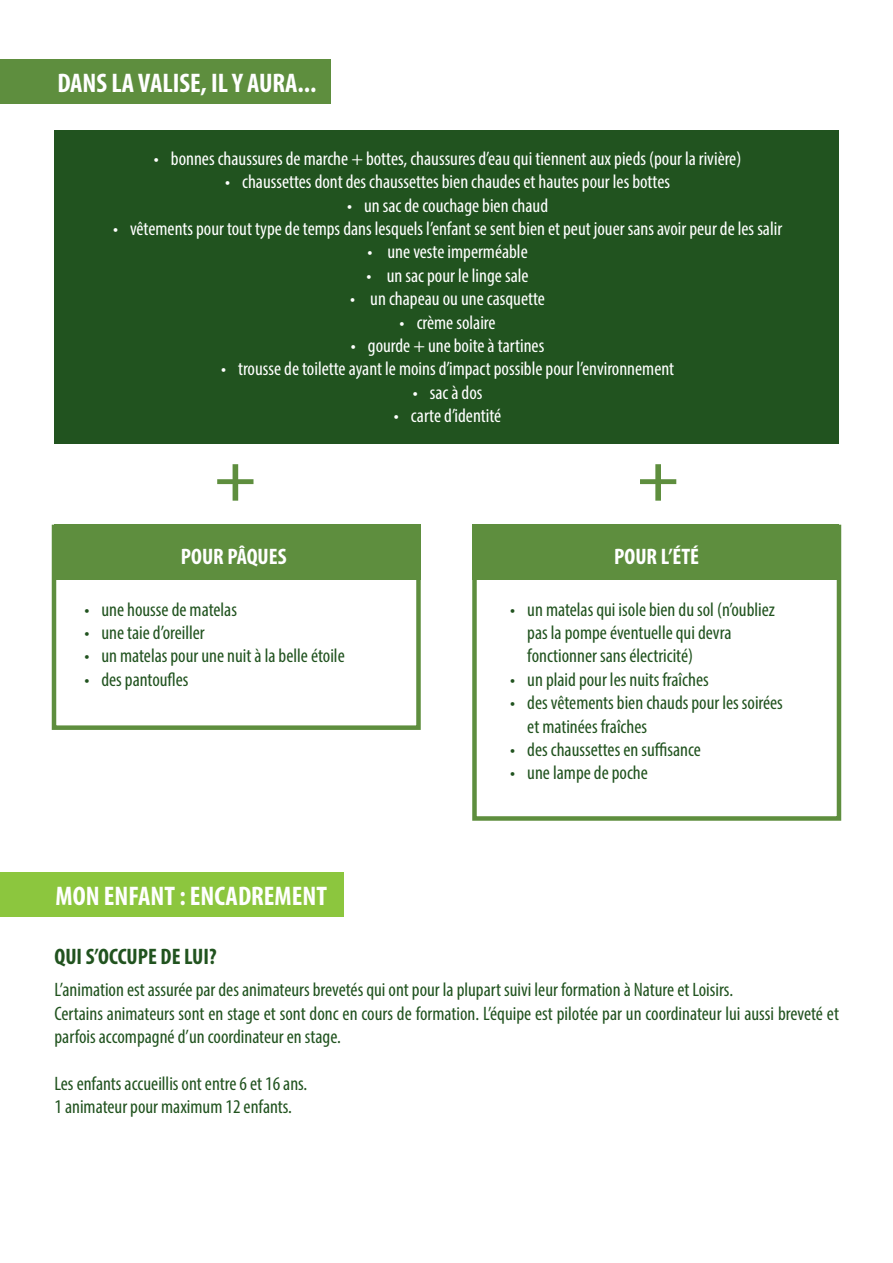
<style>
.page{position:relative;width:893px;height:1263px;background:#fff}
.page>*{position:absolute;margin:0;border:0;box-sizing:border-box;transform-origin:0 0}
.t1{font:700 75px "Minion Pro";color:#5e8e3e}
.t2{font:700 condensed 27px "Myriad Pro";color:#fff}
.t3{font:700 condensed 22.5px "Myriad Pro";color:#fff}
.t4{font:700 condensed 22.5px "Myriad Pro";color:#21531f}
.t5{font:condensed 19.5px/23.4px "Myriad Pro";color:#21531f}
.t6{font:condensed 19.5px "Myriad Pro";color:#fff}
</style>
<div class="page">
<div style="left:54px;top:525px;width:367px;height:55px;background:#5e8e3e"></div>
<div style="left:472px;top:525px;width:367px;height:55px;background:#5e8e3e"></div>
<div style="left:54px;top:131px;width:785px;height:313px;background:#21531f"></div>
<div style="left:0;top:872px;width:344px;height:45px;background:#8cc63e"></div>
<div style="left:0;top:59px;width:331px;height:45px;background:#5e8e3e"></div>
<div style="left:52px;top:525px;width:369px;height:205px;border:4px solid #5e8e3e"></div>
<div style="left:472px;top:525px;width:369px;height:296px;border:4px solid #5e8e3e"></div>
<p class="t2" style="left:57px;top:66px;width:261px">DANS LA VALISE, IL Y AURA...</p>
<p class="t6" style="left:154px;top:147px;width:589px">• bonnes chaussures de marche + bottes, chaussures d’eau qui tiennent aux pieds (pour la rivière)</p>
<p class="t6" style="left:225px;top:170px;width:446px">• chaussettes dont des chaussettes bien chaudes et hautes pour les bottes</p>
<p class="t6" style="left:347px;top:193px;width:202px">• un sac de couchage bien chaud</p>
<p class="t6" style="left:113px;top:217px;width:671px">• vêtements pour tout type de temps dans lesquels l’enfant se sent bien et peut jouer sans avoir peur de les salir</p>
<p class="t6" style="left:367px;top:240px;width:162px">• une veste imperméable</p>
<p class="t6" style="left:367px;top:264px;width:163px">• un sac pour le linge sale</p>
<p class="t6" style="left:350px;top:287px;width:196px">• un chapeau ou une casquette</p>
<p class="t6" style="left:400px;top:310px;width:97px">• crème solaire</p>
<p class="t6" style="left:351px;top:334px;width:195px">• gourde + une boite à tartines</p>
<p class="t6" style="left:221px;top:357px;width:455px">• trousse de toilette ayant le moins d’impact possible pour l’environnement</p>
<p class="t6" style="left:413px;top:381px;width:71px">• sac à dos</p>
<p class="t6" style="left:394px;top:404px;width:109px">• carte d’identité</p>
<p class="t1" style="left:214px;top:424px;width:45px">+</p>
<p class="t1" style="left:636px;top:424px;width:45px">+</p>
<p class="t3" style="left:181px;top:542px;width:107px">POUR PÂQUES</p>
<p class="t3" style="left:614px;top:542px;width:86px">POUR L’ÉTÉ</p>
<p class="t5" style="left:84px;top:597px;width:154px">• une housse de matelas</p>
<p class="t5" style="left:84px;top:621px;width:122px">• une taie d’oreiller</p>
<p class="t5" style="left:84px;top:644px;width:262px">• un matelas pour une nuit à la belle étoile</p>
<p class="t5" style="left:84px;top:667px;width:106px">• des pantoufles</p>
<p class="t2" style="left:56px;top:879px;width:273px">MON ENFANT : ENCADREMENT</p>
<p class="t5" style="left:527px;top:597px;width:249px;text-indent:-17px">• un matelas qui isole bien du sol (n’oubliez pas la pompe éventuelle qui devra fonctionner sans électricité)</p>
<p class="t5" style="left:510px;top:667px;width:200px">• un plaid pour les nuits fraîches</p>
<p class="t5" style="left:527px;top:691px;width:257px;text-indent:-17px">• des vêtements bien chauds pour les soirées et matinées fraîches</p>
<p class="t5" style="left:510px;top:738px;width:192px">• des chaussettes en suffisance</p>
<p class="t5" style="left:510px;top:761px;width:139px">• une lampe de poche</p>
<p class="t4" style="left:55px;top:943px;width:164px">QUI S’OCCUPE DE LUI?</p>
<p class="t5" style="left:55px;top:978px;width:680px">L’animation est assurée par des animateurs brevetés qui ont pour la plupart suivi leur formation à Nature et Loisirs.</p>
<p class="t5" style="left:55px;top:1001px;width:786px">Certains animateurs sont en stage et sont donc en cours de formation. L’équipe est pilotée par un coordinateur lui aussi breveté et parfois accompagné d’un coordinateur en stage.</p>
<p class="t5" style="left:55px;top:1071px;width:254px">Les enfants accueillis ont entre 6 et 16 ans.</p>
<p class="t5" style="left:55px;top:1095px;width:239px">1 animateur pour maximum 12 enfants.</p>
</div>
